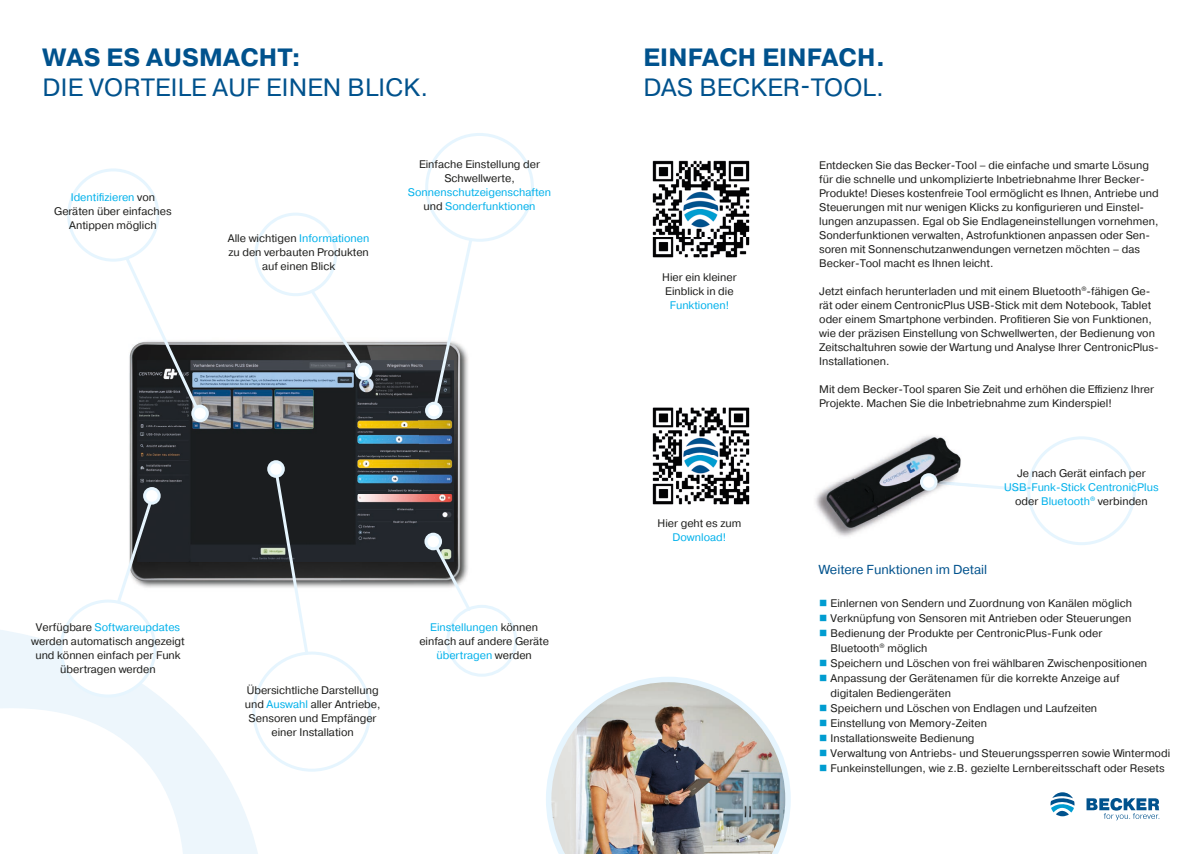
<style>
.page{position:relative;width:1202px;height:854px;background:#fff}
.page>*{position:absolute;margin:0;border:0;box-sizing:border-box;transform-origin:0 0}
.t1{font:25px "Pragmatica";letter-spacing:.01em;color:#00528d}
.t2{font:700 25px "Pragmatica";letter-spacing:.01em;color:#00528d}
.t3{font:13px "Pragmatica";color:#00528d}
.t4{font:11px/14px "Pragmatica";color:#1d1d1b}
.t5{font:11px/14px "Pragmatica";color:#00b1eb;text-align:center}
.s1{color:#00b1eb}
.s2{color:#1d1d1b}
.s3{color:#009dd1}
</style>
<div class="page">
<img style="left:129px;top:341px;width:339px;height:247px">
<img style="left:137px;top:360px;width:316px;height:201px">
<svg style="left:0;top:630px;width:258px;height:223px"></svg>
<img style="left:546px;top:677px;width:245px;height:176px">
<svg style="left:1086px;top:798px;width:73px;height:22px"></svg>
<svg style="left:1050px;top:792px;width:24px;height:24px"></svg>
<img style="left:652px;top:407px;width:98px;height:98px">
<img style="left:652px;top:160px;width:98px;height:98px">
<svg style="left:425px;top:133px;width:109px;height:286px"></svg>
<svg style="left:254px;top:213px;width:118px;height:167px"></svg>
<svg style="left:252px;top:460px;width:119px;height:311px"></svg>
<svg style="left:424px;top:532px;width:93px;height:144px"></svg>
<svg style="left:67px;top:168px;width:142px;height:254px"></svg>
<svg style="left:60px;top:487px;width:101px;height:210px"></svg>
<img style="left:815px;top:439px;width:105px;height:98px">
<svg style="left:920px;top:436px;width:216px;height:109px"></svg>
<h1 class="t2" style="left:43px;top:41px;width:260px">WAS ES AUSMACHT:</h1>
<h1 class="t1" style="left:43px;top:72px;width:387px">DIE VORTEILE AUF EINEN BLICK.</h1>
<p class="t4" style="left:54px;top:190px;width:119px;text-align:center"><span class="s1">Identifizieren</span> von<br>Geräten über einfaches<br>Antippen möglich</p>
<p class="t4" style="left:228px;top:231px;width:143px;text-align:center">Alle wichtigen <span class="s1">Informationen </span>zu den verbauten Produkten auf einen Blick</p>
<p class="t4" style="left:419px;top:157px;width:122px;text-align:center">Einfache Einstellung der<br>Schwellwerte,</p>
<p class="t5" style="left:408px;top:185px;width:145px">Sonnenschutzeigenschaften <span class="s2">und</span> Sonderfunktionen</p>
<p class="t4" style="left:31px;top:620px;width:155px;text-align:center">Verfügbare <span class="s1">Softwareupdates </span>werden automatisch angezeigt und können einfach per Funk übertragen werden</p>
<p class="t4" style="left:245px;top:683px;width:137px;text-align:center">Übersichtliche Darstellung und <span class="s1">Auswahl</span> aller Antriebe,<br>Sensoren und Empfänger einer Installation</p>
<p class="t4" style="left:419px;top:620px;width:131px;text-align:center"><span class="s1">Einstellungen</span> können einfach auf andere Geräte <span class="s1">übertragen</span> werden</p>
<h1 class="t2" style="left:643px;top:41px;width:243px">EINFACH EINFACH.</h1>
<h1 class="t1" style="left:643px;top:72px;width:242px">DAS BECKER-TOOL.</h1>
<p class="t4" style="left:662px;top:270px;width:76px">Hier ein kleiner<br>Einblick in die</p>
<p class="t5" style="left:670px;top:298px;width:61px">Funktionen!</p>
<p class="t4" style="left:657px;top:516px;width:85px">Hier geht es zum</p>
<p class="t5" style="left:673px;top:530px;width:55px">Download!</p>
<p class="t4" style="left:819px;top:158px;width:341px">Entdecken Sie das Becker-Tool – die einfache und smarte Lösung für die schnelle und unkomplizierte Inbetriebnahme Ihrer Becker-Produkte! Dieses kostenfreie Tool ermöglicht es Ihnen, Antriebe und Steuerungen mit nur wenigen Klicks zu konfigurieren und Einstel&shy;lungen anzupassen. Egal ob Sie Endlageneinstellungen vornehmen, Sonderfunktionen verwalten, Astrofunktionen anpassen oder Sen&shy;soren mit Sonnenschutzanwendungen vernetzen möchten – das Becker-Tool macht es Ihnen leicht.</p>
<p class="t4" style="left:819px;top:284px;width:341px">Jetzt einfach herunterladen und mit einem Bluetooth<sup>®</sup>-fähigen Ge&shy;rät oder einem CentronicPlus USB-Stick mit dem Notebook, Tablet oder einem Smartphone verbinden. Profitieren Sie von Funktionen, wie der präzisen Einstellung von Schwellwerten, der Bedienung von Zeitschaltuhren sowie der Wartung und Analyse Ihrer CentronicPlus-Installationen.</p>
<p class="t4" style="left:819px;top:382px;width:336px">Mit dem Becker-Tool sparen Sie Zeit und erhöhen die Effizienz Ihrer<br>Projekte. Machen Sie die Inbetriebnahme zum Kinderspiel!</p>
<p class="t4" style="left:1017px;top:466px;width:130px">Je nach Gerät einfach per</p>
<p class="t5" style="left:1004px;top:480px;width:156px">USB-Funk-Stick CentronicPlus <span class="s2">oder</span> Bluetooth<sup>®</sup> <span class="s2">verbinden</span></p>
<p class="t3" style="left:819px;top:561px;width:169px">Weitere Funktionen im Detail</p>
<p class="t4" style="left:819px;top:595px;width:314px"><span class="s3">■</span> Einlernen von Sendern und Zuordnung von Kanälen möglich</p>
<p class="t4" style="left:819px;top:610px;width:314px"><span class="s3">■</span> Verknüpfung von Sensoren mit Antrieben oder Steuerungen</p>
<p class="t4" style="left:831px;top:625px;width:273px;line-height:15px;text-indent:-11px"><span class="s3">■</span> Bedienung der Produkte per CentronicPlus-Funk oder<br>Bluetooth<sup>®</sup> möglich</p>
<p class="t4" style="left:819px;top:655px;width:329px"><span class="s3">■</span> Speichern und Löschen von frei wählbaren Zwischenpositionen</p>
<p class="t4" style="left:831px;top:670px;width:290px;line-height:15px;text-indent:-11px"><span class="s3">■</span> Anpassung der Gerätenamen für die korrekte Anzeige auf digitalen Bediengeräten</p>
<p class="t4" style="left:819px;top:700px;width:279px"><span class="s3">■</span> Speichern und Löschen von Endlagen und Laufzeiten</p>
<p class="t4" style="left:819px;top:715px;width:169px"><span class="s3">■</span> Einstellung von Memory-Zeiten</p>
<p class="t4" style="left:819px;top:730px;width:157px"><span class="s3">■</span> Installationsweite Bedienung</p>
<p class="t4" style="left:819px;top:745px;width:352px"><span class="s3">■</span> Verwaltung von Antriebs- und Steuerungssperren sowie Wintermodi</p>
<p class="t4" style="left:819px;top:760px;width:347px"><span class="s3">■</span> Funkeinstellungen, wie z.B. gezielte Lernbereitsschaft oder Resets</p>
</div>
